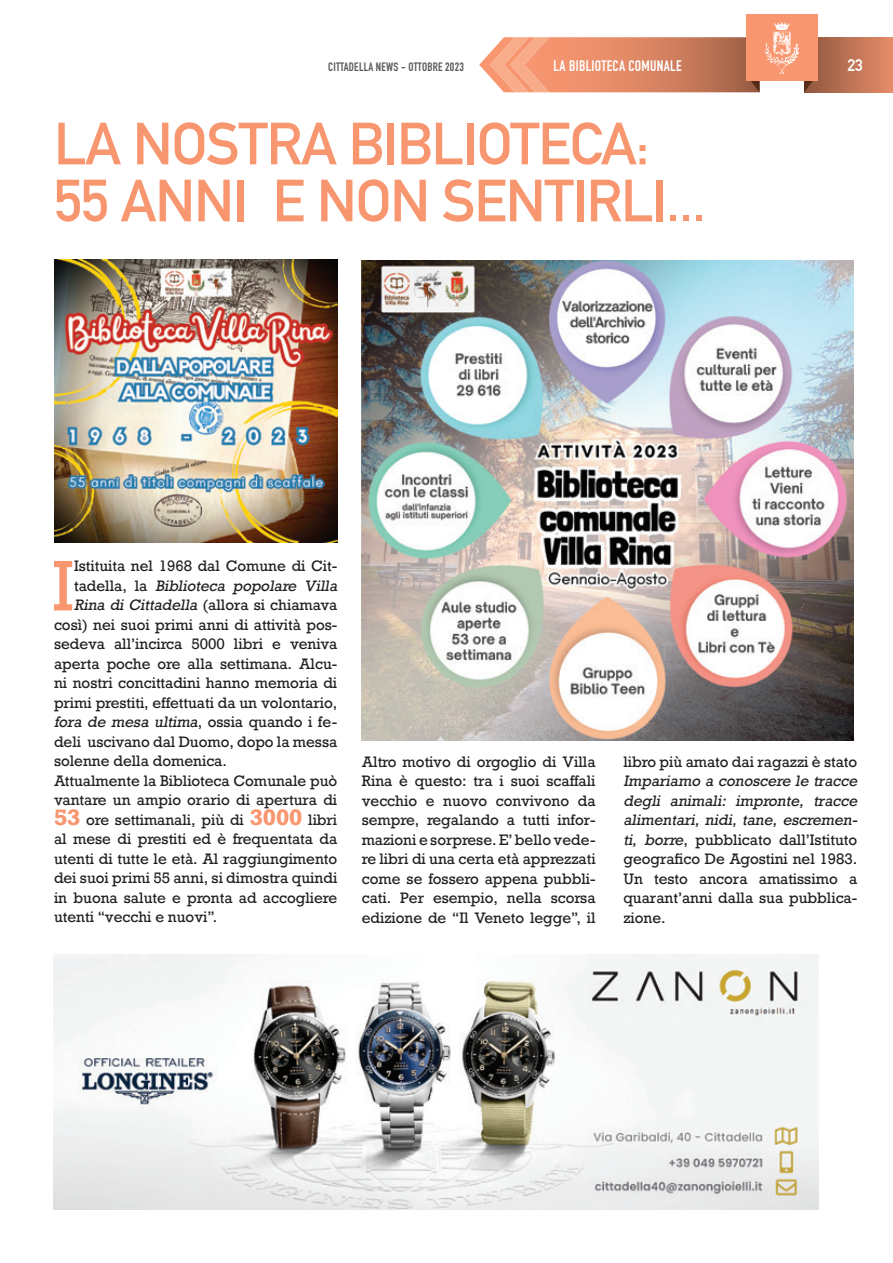
<style>
.page{position:relative;width:893px;height:1263px;background:#fff}
.page>*{position:absolute;margin:0;border:0;box-sizing:border-box;transform-origin:0 0}
.t1{font:67.2px "Rockwell";color:#f7966f}
.t2{font:700 58.5px/57px "DIN Alternate";letter-spacing:-.02em;color:#f7966f}
.t3{font:700 16.5px "DIN Alternate";color:#fff}
.t4{font:700 15px "DIN Condensed";letter-spacing:.02em;color:#fff}
.t5{font:14.25px/19.5px "Rockwell";letter-spacing:-.005em;color:#231f20;text-align:justify}
.t6{font:italic 14.25px "Rockwell";color:#231f20}
.t7{font:700 12px "DIN Condensed";letter-spacing:.02em;color:#57585a}
.s1{font-style:normal}
.s2{font-style:italic}
.s3{font-weight:700;font-size:21px;color:#f7966f}
</style>
<div class="page">
<svg style="left:817px;top:37px;width:76px;height:55px;background:#c27657"></svg>
<svg style="left:479px;top:37px;width:281px;height:55px;background:#dd8e6e"></svg>
<svg style="left:804px;top:75px;width:14px;height:17px"></svg>
<svg style="left:746px;top:15px;width:71px;height:66px;background:#f79f7b"></svg>
<img style="left:53px;top:955px;width:765px;height:255px">
<img style="left:54px;top:259px;width:283px;height:284px">
<img style="left:362px;top:260px;width:491px;height:480px">
<p class="t4" style="left:554px;top:55px;width:130px">LA BIBLIOTECA COMUNALE</p>
<p class="t3" style="left:848px;top:52px;width:17px">23</p>
<p class="t7" style="left:328px;top:58px;width:137px">CITTADELLA NEWS - OTTOBRE 2023</p>
<p class="t4" style="left:554px;top:55px;width:148px">P OLA GER MIA - ASSESSORE</p>
<h2 class="t2" style="left:54px;top:111px;width:654px">LA NOSTRA BIBLIOTECA:<br>55 ANNI E NON SENTIRLI...</h2>
<h1 class="t1" style="left:52px;top:544px;width:24px">I</h1>
<p class="t5" style="left:74px;top:557px;width:265px">Istituita nel 1968 dal Comune di Cit-</p>
<p class="t6" style="left:74px;top:577px;width:268px"><span class="s1">t a d e l l a , l a</span> Biblioteca popolare Villa</p>
<p class="t5" style="left:74px;top:596px;width:265px"><span class="s2">Rina di Cittadella</span> (allora si chiamava</p>
<p class="t5" style="left:54px;top:615px;width:285px">così) nei suoi primi anni di attività pos-</p>
<p class="t5" style="left:54px;top:635px;width:285px">sedeva all’incirca 5000 libri e veniva</p>
<p class="t5" style="left:54px;top:654px;width:285px">aperta poche ore alla settimana. Alcu-</p>
<p class="t5" style="left:54px;top:674px;width:285px">ni nostri concittadini hanno memoria di</p>
<p class="t5" style="left:54px;top:693px;width:285px">primi prestiti, effettuati da un volontario,</p>
<p class="t6" style="left:54px;top:713px;width:285px">fora de mesa ultima<span class="s1">, ossia quando i fe -</span></p>
<p class="t5" style="left:54px;top:732px;width:285px">deli uscivano dal Duomo, dopo la messa</p>
<p class="t5" style="left:54px;top:752px;width:174px">solenne della domenica.</p>
<p class="t5" style="left:54px;top:771px;width:285px">Attualmente la Biblioteca Comunale può</p>
<p class="t5" style="left:54px;top:791px;width:285px">vantare un ampio orario di apertura di</p>
<p class="t5" style="left:54px;top:810px;width:285px"><span class="s3">53</span> ore settimanali, più di <span class="s3">3000</span> libri</p>
<p class="t5" style="left:54px;top:830px;width:285px">al mese di prestiti ed è frequentata da</p>
<p class="t5" style="left:54px;top:849px;width:285px">utenti di tutte le età. Al raggiungimento</p>
<p class="t5" style="left:54px;top:869px;width:285px">dei suoi primi 55 anni, si dimostra quindi</p>
<p class="t5" style="left:54px;top:888px;width:285px">in buona salute e pronta ad accogliere</p>
<p class="t5" style="left:54px;top:908px;width:165px">utenti “vecchi e nuovi”.</p>
<p class="t5" style="left:362px;top:752px;width:235px">Altro motivo di orgoglio di Villa Rina è questo: tra i suoi scaffali vecchio e nuovo convivono da sempre, regalando a tutti infor&shy;mazioni e sorprese. E’ bello vede&shy;re libri di una certa età apprezzati come se fossero appena pubbli&shy;cati. Per esempio, nella scorsa edizione de “Il Veneto legge”, il</p>
<p class="t5" style="left:623px;top:752px;width:235px">libro più amato dai ragazzi è stato</p>
<p class="t5" style="left:623px;top:771px;width:239px;text-align:left"><span class="s2">Impariamo a conoscere le tracce degli animali: impronte, tracce alimentari, nidi, tane, escremen&shy;ti, borre</span>, pubblicato dall’Istituto geografico De Agostini nel 1983.<br>Un testo ancora amatissimo a quarant’anni dalla sua pubblica&shy;zione.</p>
</div>
